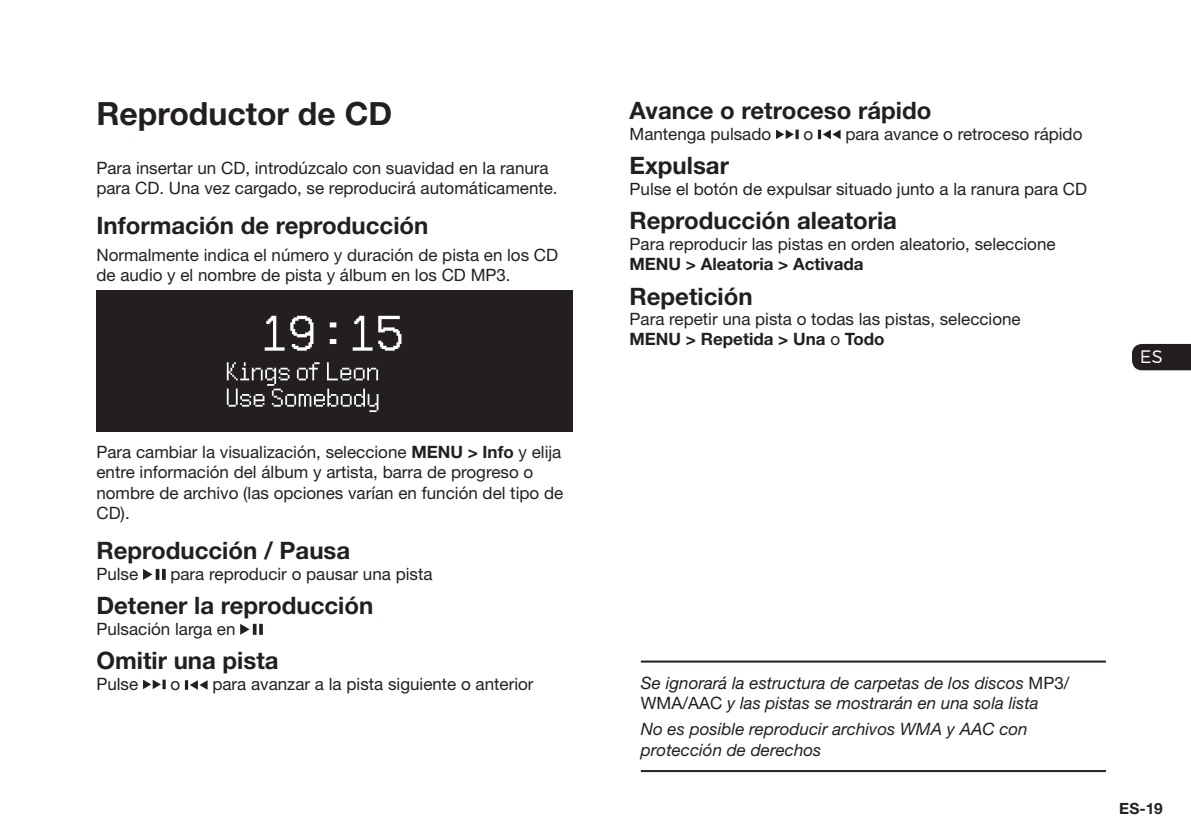
<style>
.page{position:relative;width:1191px;height:840px;background:#fff}
.page>*{position:absolute;margin:0;border:0;box-sizing:border-box;transform-origin:0 0}
.t1{font:700 32px "Helvetica Neue LT Std";color:#231f20}
.t2{font:700 24px "Helvetica Neue LT Std";color:#231f20}
.t3{font:300 18px "Montserrat";color:#fff}
.t4{font:17px/20.4px "Helvetica Neue LT Std";color:#231f20}
.t5{font:italic 17px/20.4px "Helvetica Neue LT Std";color:#231f20}
.t6{font:700 17px "Helvetica Neue LT Std";color:#231f20}
.t7{font:700 15.4px "Helvetica Neue LT Std";color:#231f20}
.s1{font-weight:700}
.s2{font-style:normal}
</style>
<div class="page">
<div style="left:1132px;top:344px;width:59px;height:26px;background:#231f20"></div>
<div style="left:96px;top:290px;width:477px;height:141px;background:#231f20"></div>
<svg style="left:227px;top:362px;width:151px;height:50px"></svg>
<svg style="left:265px;top:315px;width:19px;height:35px"></svg>
<svg style="left:290px;top:315px;width:23px;height:35px"></svg>
<svg style="left:330px;top:322px;width:6px;height:5px"></svg>
<svg style="left:330px;top:339px;width:6px;height:5px"></svg>
<svg style="left:353px;top:315px;width:19px;height:35px"></svg>
<svg style="left:378px;top:315px;width:23px;height:35px"></svg>
<svg style="left:162px;top:568px;width:4px;height:11px"></svg>
<svg style="left:143px;top:568px;width:16px;height:11px"></svg>
<svg style="left:259px;top:623px;width:4px;height:11px"></svg>
<svg style="left:240px;top:623px;width:16px;height:11px"></svg>
<svg style="left:143px;top:679px;width:23px;height:9px"></svg>
<svg style="left:185px;top:680px;width:23px;height:9px"></svg>
<svg style="left:776px;top:129px;width:22px;height:10px"></svg>
<svg style="left:818px;top:129px;width:22px;height:10px"></svg>
<hr style="left:641px;top:660px;width:465px;height:2px;background:#231f20">
<hr style="left:641px;top:769px;width:465px;height:2px;background:#231f20">
<h1 class="t1" style="left:96px;top:94px;width:297px">Reproductor de CD</h1>
<p class="t4" style="left:96px;top:157px;width:463px">Para insertar un CD, introdúzcalo con suavidad en la ranura para CD. Una vez cargado, se reproducirá automáticamente.</p>
<h2 class="t2" style="left:96px;top:211px;width:333px">Información de reproducción</h2>
<p class="t4" style="left:96px;top:244px;width:463px">Normalmente indica el número y duración de pista en los CD de audio y el nombre de pista y álbum en los CD MP3.</p>
<p class="t4" style="left:96px;top:441px;width:468px">Para cambiar la visualización, seleccione <span class="s1">MENU &gt; Info</span> y elija entre información del álbum y artista, barra de progreso o nombre de archivo (las opciones varían en función del tipo de CD).</p>
<h2 class="t2" style="left:96px;top:535px;width:255px">Reproducción / Pausa</h2>
<p class="t4" style="left:96px;top:563px;width:43px">Pulse</p>
<p class="t4" style="left:170px;top:563px;width:263px">para reproducir o pausar una pista</p>
<h2 class="t2" style="left:96px;top:590px;width:278px">Detener la reproducción</h2>
<p class="t4" style="left:96px;top:618px;width:140px">Pulsación larga en</p>
<h2 class="t2" style="left:96px;top:645px;width:184px">Omitir una pista</h2>
<p class="t4" style="left:96px;top:673px;width:43px">Pulse</p>
<p class="t4" style="left:170px;top:673px;width:11px">o</p>
<p class="t4" style="left:212px;top:673px;width:323px">para avanzar a la pista siguiente o anterior</p>
<h2 class="t2" style="left:629px;top:96px;width:303px">Avance o retroceso rápido</h2>
<p class="t4" style="left:629px;top:123px;width:143px">Mantenga pulsado</p>
<p class="t4" style="left:803px;top:123px;width:11px">o</p>
<p class="t4" style="left:845px;top:123px;width:239px">para avance o retroceso rápido</p>
<h2 class="t2" style="left:629px;top:151px;width:101px">Expulsar</h2>
<p class="t4" style="left:629px;top:178px;width:459px">Pulse el botón de expulsar situado junto a la ranura para CD</p>
<h2 class="t2" style="left:629px;top:206px;width:269px">Reproducción aleatoria</h2>
<p class="t4" style="left:629px;top:233px;width:427px">Para reproducir las pistas en orden aleatorio, seleccione</p>
<p class="t6" style="left:629px;top:253px;width:236px">MENU &gt; Aleatoria &gt; Activada</p>
<h2 class="t2" style="left:629px;top:281px;width:125px">Repetición</h2>
<p class="t4" style="left:629px;top:308px;width:393px">Para repetir una pista o todas las pistas, seleccione<br><span class="s1">MENU &gt; Repetida &gt; Una</span> o <span class="s1">Todo</span></p>
<p class="t3" style="left:1140px;top:346px;width:24px">ES</p>
<p class="t5" style="left:641px;top:671px;width:430px">Se ignorará la estructura de carpetas de los discos <span class="s2">MP3/<br>WMA/AAC</span> y las pistas se mostrarán en una sola lista</p>
<p class="t5" style="left:641px;top:718px;width:388px">No es posible reproducir archivos WMA y AAC con protección de derechos</p>
<p class="t7" style="left:1119px;top:799px;width:45px">ES-19</p>
</div>
